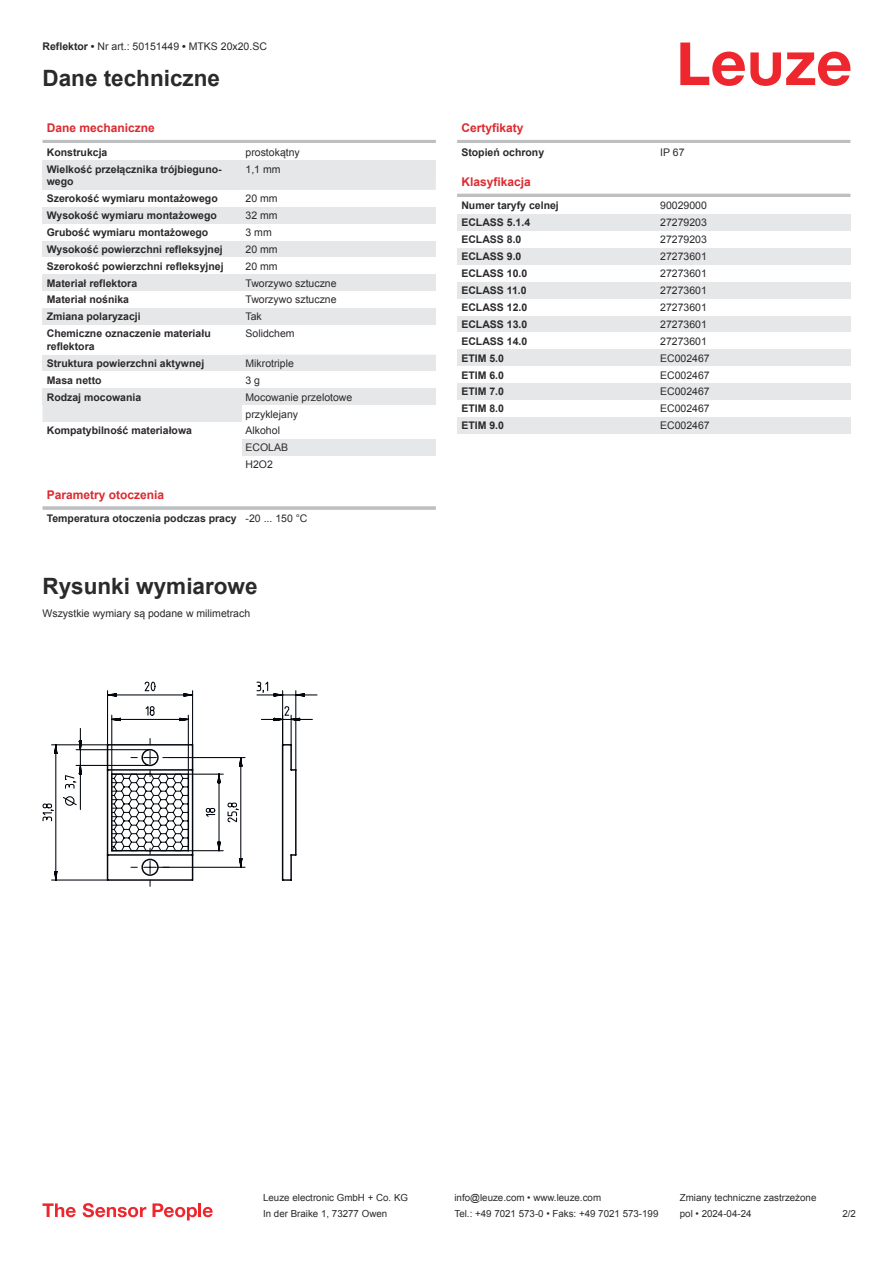
<style>
.page{position:relative;width:893px;height:1263px;background:#fff}
.page>*{position:absolute;margin:0;border:0;box-sizing:border-box;transform-origin:0 0}
.t1{font:700 22.5px "Arial";color:#2b292a}
.t2{font:700 12px "Arial";color:#db2a30}
.t3{font:700 10.5px/12.6px "Arial";color:#2b292a}
.t4{font:10.5px/17px "Arial";color:#2b292a}
.t5{font:9.75px "Arial";color:#2b292a}
.s1{font-weight:700}
.s2{font-weight:400}
</style>
<div class="page">
<svg style="left:680px;top:43px;width:170px;height:43px"></svg>
<svg style="left:43px;top:177px;width:393px;height:245px;fill:#e6e7e9"></svg>
<hr style="left:43px;top:140px;width:393px;height:3px;background:#bdbfc1">
<div style="left:43px;top:160px;width:199px;height:30px;background:#e6e7e9"></div>
<div style="left:242px;top:160px;width:194px;height:17px;background:#e6e7e9"></div>
<div style="left:43px;top:190px;width:199px;height:17px;background:#fff"></div>
<div style="left:242px;top:190px;width:194px;height:17px;background:#fff"></div>
<div style="left:43px;top:207px;width:199px;height:17px;background:#e6e7e9"></div>
<div style="left:242px;top:207px;width:194px;height:17px;background:#e6e7e9"></div>
<div style="left:43px;top:224px;width:199px;height:17px;background:#fff"></div>
<div style="left:242px;top:224px;width:194px;height:17px;background:#fff"></div>
<div style="left:43px;top:241px;width:199px;height:16px;background:#e6e7e9"></div>
<div style="left:242px;top:241px;width:194px;height:16px;background:#e6e7e9"></div>
<div style="left:43px;top:257px;width:199px;height:17px;background:#fff"></div>
<div style="left:242px;top:257px;width:194px;height:17px;background:#fff"></div>
<div style="left:43px;top:274px;width:199px;height:17px;background:#e6e7e9"></div>
<div style="left:242px;top:274px;width:194px;height:17px;background:#e6e7e9"></div>
<div style="left:43px;top:291px;width:199px;height:17px;background:#fff"></div>
<div style="left:242px;top:291px;width:194px;height:17px;background:#fff"></div>
<div style="left:43px;top:308px;width:199px;height:17px;background:#e6e7e9"></div>
<div style="left:242px;top:308px;width:194px;height:17px;background:#e6e7e9"></div>
<div style="left:43px;top:325px;width:199px;height:30px;background:#fff"></div>
<div style="left:242px;top:325px;width:194px;height:17px;background:#fff"></div>
<div style="left:43px;top:355px;width:199px;height:16px;background:#e6e7e9"></div>
<div style="left:242px;top:355px;width:194px;height:16px;background:#e6e7e9"></div>
<div style="left:43px;top:371px;width:199px;height:17px;background:#fff"></div>
<div style="left:242px;top:371px;width:194px;height:17px;background:#fff"></div>
<div style="left:43px;top:388px;width:199px;height:17px;background:#e6e7e9"></div>
<div style="left:242px;top:388px;width:194px;height:17px;background:#e6e7e9"></div>
<div style="left:242px;top:405px;width:194px;height:17px;background:#fff"></div>
<div style="left:242px;top:439px;width:194px;height:17px;background:#e6e7e9"></div>
<hr style="left:43px;top:506px;width:393px;height:4px;background:#c6c8c9">
<hr style="left:457px;top:140px;width:393px;height:3px;background:#bdbfc1">
<hr style="left:457px;top:194px;width:393px;height:3px;background:#bdbfc1">
<div style="left:457px;top:214px;width:200px;height:17px;background:#e6e7e9"></div>
<div style="left:657px;top:214px;width:193px;height:17px;background:#e6e7e9"></div>
<div style="left:457px;top:248px;width:200px;height:17px;background:#e6e7e9"></div>
<div style="left:657px;top:248px;width:193px;height:17px;background:#e6e7e9"></div>
<div style="left:457px;top:282px;width:200px;height:17px;background:#e6e7e9"></div>
<div style="left:657px;top:282px;width:193px;height:17px;background:#e6e7e9"></div>
<div style="left:457px;top:316px;width:200px;height:16px;background:#e6e7e9"></div>
<div style="left:657px;top:316px;width:193px;height:16px;background:#e6e7e9"></div>
<div style="left:457px;top:349px;width:200px;height:17px;background:#e6e7e9"></div>
<div style="left:657px;top:349px;width:193px;height:17px;background:#e6e7e9"></div>
<div style="left:457px;top:383px;width:200px;height:17px;background:#e6e7e9"></div>
<div style="left:657px;top:383px;width:193px;height:17px;background:#e6e7e9"></div>
<div style="left:457px;top:417px;width:200px;height:17px;background:#e6e7e9"></div>
<div style="left:657px;top:417px;width:193px;height:17px;background:#e6e7e9"></div>
<svg style="left:43px;top:1203px;width:33px;height:14px"></svg>
<svg style="left:83px;top:1203px;width:63px;height:14px"></svg>
<svg style="left:153px;top:1203px;width:44px;height:17px"></svg>
<hr style="left:198px;top:1203px;width:3px;height:14px;background:#ed272d">
<svg style="left:203px;top:1207px;width:10px;height:10px"></svg>
<svg style="left:43px;top:682px;width:275px;height:199px"></svg>
<p class="t4" style="left:43px;top:39px;width:226px"><span class="s1">Reflektor •</span> Nr art.: 50151449 <span class="s1">•</span> MTKS 20x20.SC</p>
<h1 class="t1" style="left:43px;top:70px;width:179px">Dane techniczne</h1>
<p class="t2" style="left:47px;top:123px;width:110px">Dane mechaniczne</p>
<p class="t3" style="left:47px;top:147px;width:62px">Konstrukcja</p>
<p class="t4" style="left:246px;top:143px;width:56px">prostokątny</p>
<p class="t3" style="left:47px;top:163px;width:176px">Wielkość przełącznika trójbieguno&shy;wego</p>
<p class="t4" style="left:246px;top:161px;width:37px">1,1 mm</p>
<p class="t3" style="left:47px;top:192px;width:172px">Szerokość wymiaru montażowego</p>
<p class="t4" style="left:246px;top:191px;width:34px">20 mm</p>
<p class="t3" style="left:47px;top:209px;width:172px">Wysokość wymiaru montażowego</p>
<p class="t4" style="left:246px;top:208px;width:34px">32 mm</p>
<p class="t3" style="left:47px;top:226px;width:163px">Grubość wymiaru montażowego</p>
<p class="t4" style="left:246px;top:225px;width:28px">3 mm</p>
<p class="t3" style="left:47px;top:243px;width:178px">Wysokość powierzchni refleksyjnej</p>
<p class="t4" style="left:246px;top:242px;width:34px">20 mm</p>
<p class="t3" style="left:47px;top:260px;width:178px">Szerokość powierzchni refleksyjnej</p>
<p class="t4" style="left:246px;top:258px;width:34px">20 mm</p>
<p class="t3" style="left:47px;top:277px;width:92px">Materiał reflektora</p>
<p class="t4" style="left:246px;top:275px;width:93px">Tworzywo sztuczne</p>
<p class="t3" style="left:47px;top:294px;width:84px">Materiał nośnika</p>
<p class="t4" style="left:246px;top:292px;width:93px">Tworzywo sztuczne</p>
<p class="t3" style="left:47px;top:310px;width:95px">Zmiana polaryzacji</p>
<p class="t4" style="left:246px;top:309px;width:18px">Tak</p>
<p class="t3" style="left:47px;top:327px;width:165px">Chemiczne oznaczenie materiału reflektora</p>
<p class="t4" style="left:246px;top:326px;width:51px">Solidchem</p>
<p class="t3" style="left:47px;top:357px;width:159px">Struktura powierzchni aktywnej</p>
<p class="t4" style="left:246px;top:356px;width:50px">Mikrotriple</p>
<p class="t3" style="left:47px;top:375px;width:56px">Masa netto</p>
<p class="t4" style="left:246px;top:371px;width:16px">3 g</p>
<p class="t3" style="left:47px;top:392px;width:96px">Rodzaj mocowania</p>
<p class="t4" style="left:246px;top:389px;width:108px">Mocowanie przelotowe przyklejany</p>
<p class="t3" style="left:47px;top:425px;width:147px">Kompatybilność materiałowa</p>
<p class="t4" style="left:246px;top:423px;width:44px">Alkohol<br>ECOLAB<br>H2O2</p>
<p class="t2" style="left:47px;top:490px;width:119px">Parametry otoczenia</p>
<p class="t3" style="left:47px;top:512px;width:262px">Temperatura otoczenia podczas pracy <span class="s2">-20 ... 150 °C</span></p>
<h1 class="t1" style="left:43px;top:578px;width:217px">Rysunki wymiarowe</h1>
<p class="t4" style="left:43px;top:604px;width:209px">Wszystkie wymiary są podane w milimetrach</p>
<p class="t2" style="left:461px;top:123px;width:64px">Certyfikaty</p>
<p class="t3" style="left:461px;top:146px;width:84px">Stopień ochrony</p>
<p class="t4" style="left:660px;top:144px;width:26px">IP 67</p>
<p class="t2" style="left:461px;top:177px;width:71px">Klasyfikacja</p>
<p class="t3" style="left:461px;top:200px;width:99px">Numer taryfy celnej</p>
<p class="t4" style="left:660px;top:198px;width:48px">90029000</p>
<p class="t3" style="left:461px;top:217px;width:70px">ECLASS 5.1.4</p>
<p class="t4" style="left:660px;top:215px;width:48px">27279203</p>
<p class="t3" style="left:461px;top:234px;width:62px">ECLASS 8.0</p>
<p class="t4" style="left:660px;top:232px;width:48px">27279203</p>
<p class="t3" style="left:461px;top:251px;width:62px">ECLASS 9.0</p>
<p class="t4" style="left:660px;top:249px;width:48px">27273601</p>
<p class="t3" style="left:461px;top:268px;width:67px">ECLASS 10.0</p>
<p class="t4" style="left:660px;top:266px;width:48px">27273601</p>
<p class="t3" style="left:461px;top:285px;width:67px">ECLASS 11.0</p>
<p class="t4" style="left:660px;top:283px;width:48px">27273601</p>
<p class="t3" style="left:461px;top:302px;width:67px">ECLASS 12.0</p>
<p class="t4" style="left:660px;top:300px;width:48px">27273601</p>
<p class="t3" style="left:461px;top:319px;width:67px">ECLASS 13.0</p>
<p class="t4" style="left:660px;top:317px;width:48px">27273601</p>
<p class="t3" style="left:461px;top:336px;width:67px">ECLASS 14.0</p>
<p class="t4" style="left:660px;top:333px;width:48px">27273601</p>
<p class="t3" style="left:461px;top:353px;width:44px">ETIM 5.0</p>
<p class="t4" style="left:660px;top:350px;width:51px">EC002467</p>
<p class="t3" style="left:461px;top:369px;width:44px">ETIM 6.0</p>
<p class="t4" style="left:660px;top:367px;width:51px">EC002467</p>
<p class="t3" style="left:461px;top:386px;width:44px">ETIM 7.0</p>
<p class="t4" style="left:660px;top:384px;width:51px">EC002467</p>
<p class="t3" style="left:461px;top:403px;width:44px">ETIM 8.0</p>
<p class="t4" style="left:660px;top:401px;width:51px">EC002467</p>
<p class="t3" style="left:461px;top:420px;width:44px">ETIM 9.0</p>
<p class="t4" style="left:660px;top:418px;width:51px">EC002467</p>
<p class="t5" style="left:263px;top:1194px;width:146px">Leuze electronic GmbH + Co. KG</p>
<p class="t5" style="left:454px;top:1194px;width:148px">info@leuze.com • www.leuze.com</p>
<p class="t5" style="left:680px;top:1191px;width:138px">Zmiany techniczne zastrzeżone</p>
<p class="t5" style="left:263px;top:1210px;width:126px">In der Braike 1, 73277 Owen</p>
<p class="t5" style="left:454px;top:1210px;width:205px">Tel.: +49 7021 573-0 • Faks: +49 7021 573-199</p>
<p class="t5" style="left:680px;top:1210px;width:73px">pol • 2024-04-24</p>
<p class="t5" style="left:842px;top:1210px;width:15px">2 /2</p>
</div>
